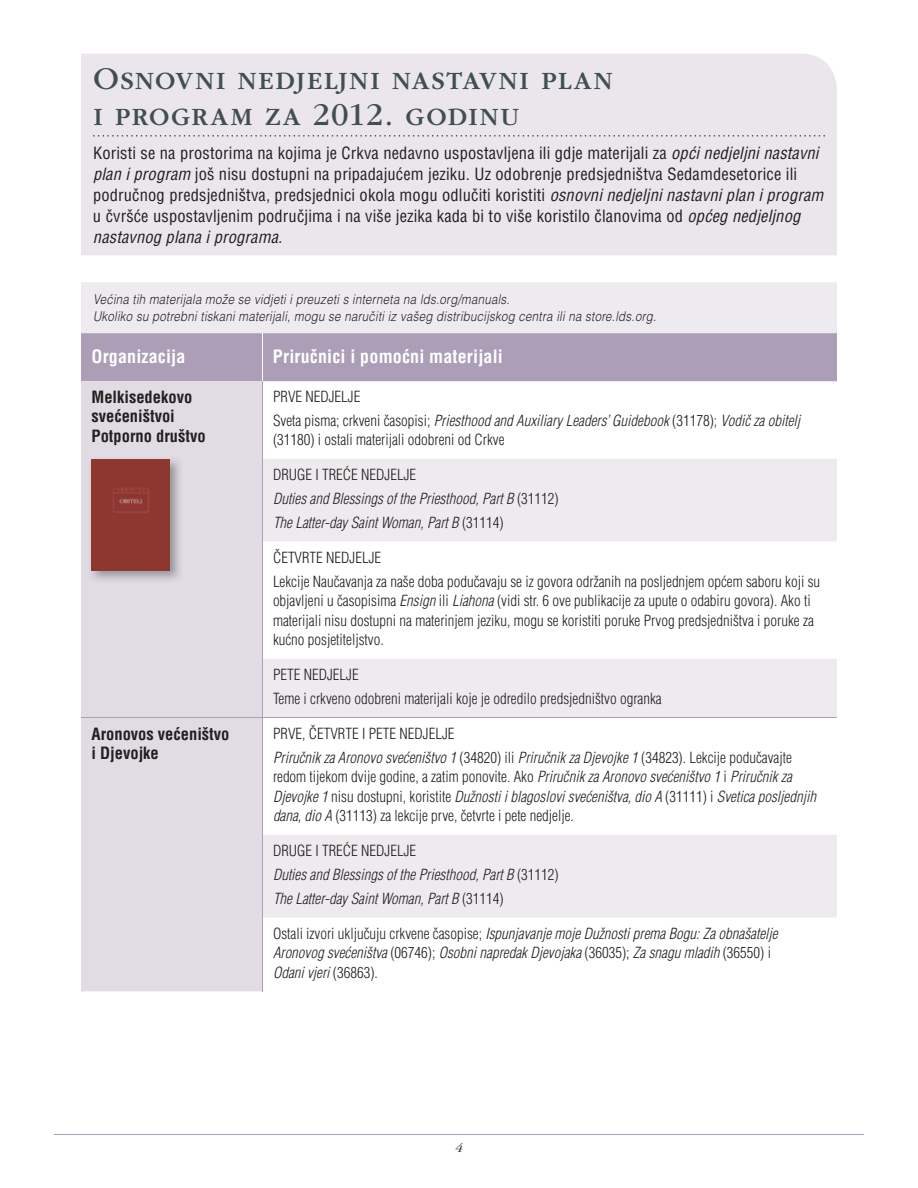
<style>
.page{position:relative;width:918px;height:1188px;background:#fff}
.page>*{position:absolute;margin:0;border:0;box-sizing:border-box;transform-origin:0 0}
.t1{font:33px/36px "Garamondlds Lat";letter-spacing:.03em;color:#414f52}
.t2{font:700 condensed 18px "Helveticalds Lat";letter-spacing:.01em;color:#fff}
.t3{font:condensed 16.5px/21px "Helveticalds Lat";letter-spacing:.01em;color:#231f20}
.t4{font:700 condensed 16.5px/19.5px "Helveticalds Lat";color:#231f20}
.t5{font:300 condensed 15px/19.5px "Helveticalds Lat";color:#231f20}
.t6{font:italic 300 condensed 15px/24px "Helveticalds Lat";color:#231f20}
.t7{font:italic 300 13.5px/17.2px "Helveticalds Lat";letter-spacing:.025em;color:#231f20;scale:.85 1}
.t8{font:italic 300 13.5px "Garamondlds Lat";color:#231f20}
.s1{font-style:italic}
.s2{font-style:normal}
</style>
<div class="page">
<hr style="left:54px;top:1134px;width:810px;height:1px;background:#ab9eb6">
<div style="left:81px;top:54px;width:756px;height:201px;background:#eae6eb"></div>
<svg style="left:93px;top:135px;width:732px;height:2px"></svg>
<svg style="left:81px;top:282px;width:756px;height:99px;background:#cdc5d3"></svg>
<div style="left:81px;top:381px;width:181px;height:610px;background:#e1dce4"></div>
<svg style="left:263px;top:459px;width:574px;height:459px"></svg>
<hr style="left:262px;top:333px;width:1px;height:48px;background:#fff">
<hr style="left:262px;top:381px;width:1px;height:336px;background:#ab9eb6">
<hr style="left:81px;top:717px;width:756px;height:1px;background:#ab9eb6">
<hr style="left:262px;top:718px;width:1px;height:273px;background:#ab9eb6">
<img style="left:88px;top:456px;width:94px;height:127px">
<div style="left:92px;top:460px;width:78px;height:110px;background:#8e3731"></div>
<h1 class="t1" style="left:93px;top:63px;width:521px">OSNOVNI NEDJELJNI NASTAVNI PLAN<br>I PROGRAM ZA 2012. GODINU</h1>
<p class="t3" style="left:93px;top:144px;width:732px">Koristi se na prostorima na kojima je Crkva nedavno uspostavljena ili gdje materijali za <span class="s1">opći nedjeljni nastavni plan i program</span> još nisu dostupni na pripadajućem jeziku. Uz odobrenje predsjedništva Sedamdesetorice ili područnog predsjedništva, predsjednici okola mogu odlučiti koristiti <span class="s1">osnovni nedjeljni nastavni plan i program </span>u čvršće uspostavljenim područjima i na više jezika kada bi to više koristilo članovima od <span class="s1">općeg nedjeljnog nastavnog plana i programa.</span></p>
<p class="t7" style="left:93px;top:292px;width:664px">Većina tih materijala može se vidjeti i preuzeti s interneta na lds .org/ manuals.<br>Ukoliko su potrebni tiskani materijali, mogu se naručiti iz vašeg distribucijskog centra ili na store .lds .org.</p>
<p class="t2" style="left:92px;top:349px;width:95px">Organizacija</p>
<p class="t2" style="left:273px;top:349px;width:231px">Priručnici i pomoćni materijali</p>
<p class="t4" style="left:92px;top:388px;width:116px">Melkisedekovo svećeništvo i<br>Potporno društvo</p>
<p class="t6" style="left:273px;top:385px;width:529px"><span class="s2">PRVE NEDJELJE<br>Sveta pisma ; crkveni časopisi ;</span> Priesthood and Auxiliary Leaders’ Guidebook <span class="s2">(31178);</span> Vodič za obitelj</p>
<p class="t5" style="left:273px;top:431px;width:233px">(31180) i ostali materijali odobreni od Crkve</p>
<p class="t6" style="left:273px;top:464px;width:287px"><span class="s2">DRUGE I TREĆE NEDJELJE<br></span>Duties and Blessings of the Priesthood, Part B <span class="s2">(31112)<br></span>The Latter-day Saint Woman, Part B <span class="s2">(31114)</span></p>
<p class="t5" style="left:273px;top:546px;width:549px;line-height:24px">ČETVRTE NEDJELJE<br>Lekcije Naučavanja za naše doba podučavaju se iz govora održanih na posljednjem općem saboru koji su</p>
<p class="t5" style="left:273px;top:592px;width:542px">objavljeni u časopisima <span class="s1">Ensign</span> ili <span class="s1">Liahona</span> (vidi str. 6 ove publikacije za upute o odabiru govora). Ako ti materijali nisu dostupni na materinjem jeziku, mogu se koristiti poruke Prvog predsjedništva i poruke za kućno posjetiteljstvo.</p>
<p class="t5" style="left:273px;top:664px;width:390px;line-height:24px">PETE NEDJELJE<br>Teme i crkveno odobreni materijali koje je odredilo predsjedništvo ogranka</p>
<p class="t4" style="left:92px;top:725px;width:139px">Aronovo s većeništvo i Djevojke</p>
<p class="t5" style="left:273px;top:722px;width:520px;line-height:24px">PRVE, ČETVRTE I PETE NEDJELJE<br><span class="s1">Priručnik za Aronovo svećeništvo 1</span> (34820) ili <span class="s1">Priručnik za Djevojke 1</span> (34823). Lekcije podučavajte</p>
<p class="t5" style="left:273px;top:768px;width:545px">redom tijekom dvije godine, a zatim ponovite. Ako <span class="s1">Priručnik za Aronovo svećeništvo 1</span> i <span class="s1">Priručnik za<br>Djevojke 1</span> nisu dostupni, koristite <span class="s1">Dužnosti i blagoslovi svećeništva, dio A</span> (31111) i <span class="s1">Svetica posljednjih dana, dio A</span> (31113) za lekcije prve, četvrte i pete nedjelje.</p>
<p class="t6" style="left:273px;top:840px;width:287px"><span class="s2">DRUGE I TREĆE NEDJELJE<br></span>Duties and Blessings of the Priesthood, Part B <span class="s2">(31112)<br></span>The Latter-day Saint Woman, Part B <span class="s2">(31114)</span></p>
<p class="t6" style="left:273px;top:925px;width:506px;line-height:19.5px"><span class="s2">Ostali izvori uključuju crkvene časopise ;</span> Ispunjavanje moje Dužnosti prema Bogu: Za obnašatelje<br>Aronovog svećeništva <span class="s2">(06746);</span> Osobni napredak Djevojaka <span class="s2">(36035);</span> Za snagu mladih <span class="s2">(36550) i<br></span>Odani vjeri <span class="s2">(36863).</span></p>
<p class="t8" style="left:455px;top:1143px;width:9px">4</p>
</div>
